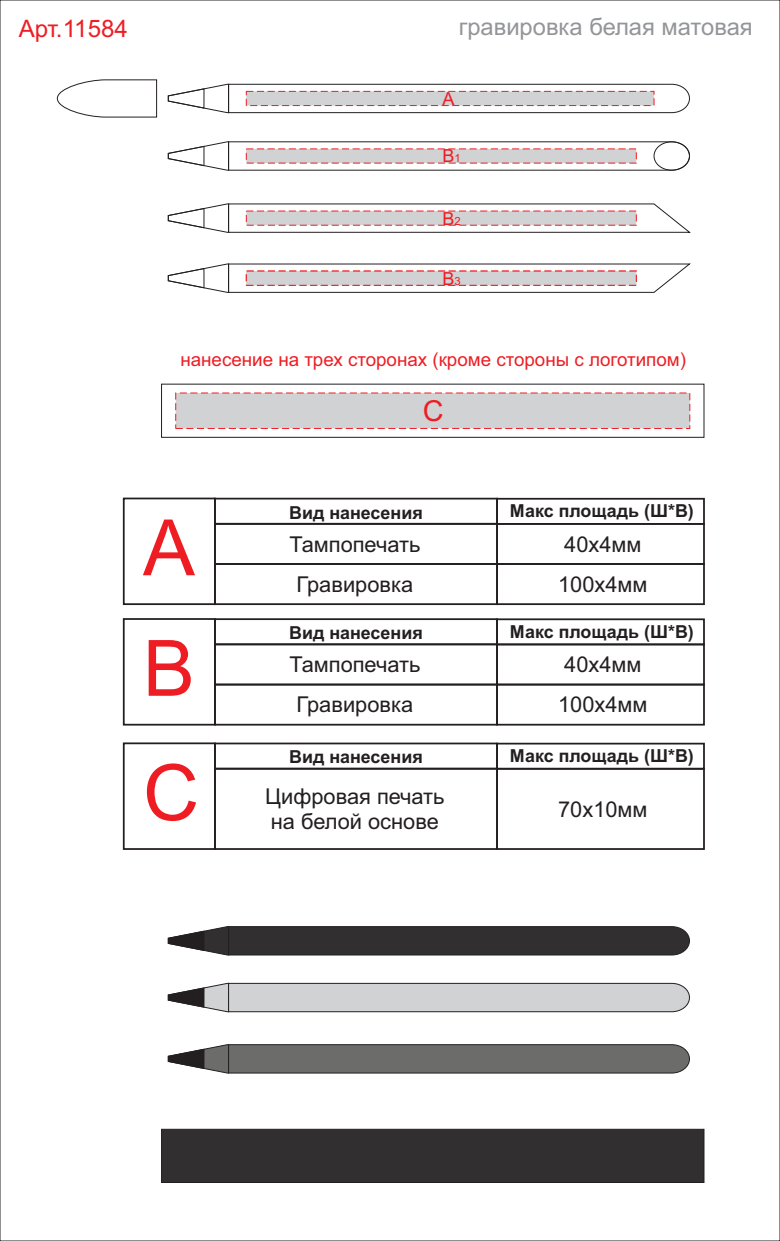
<style>
.page{position:relative;width:780px;height:1241px;background:#fff}
.page>*{position:absolute;margin:0;border:0;box-sizing:border-box;transform-origin:0 0}
.t1{font:77.75px/122.4px "Arial";color:#ee1d23;text-align:justify}
.t2{font:28.88px "Arial";color:#ee1d23}
.t3{font:24.12px "Arial";color:#ee1d23}
.t4{font:23.75px "Arial";color:#939598}
.t5{font:21.75px/24.4px "Arial";color:#231f20}
.t6{font:18.75px "Arial";color:#ee1d23}
.t7{font:18px "Arial";color:#ee1d23}
.t8{font:700 17.88px "Arial";color:#231f20}
.s1{font-size:11.25px}
</style>
<div class="page">
<div style="left:161px;top:1128px;width:543px;height:54px;background:#312f30"></div>
<div style="left:214px;top:497px;width:284px;height:27px;border:2px solid #231f20"></div>
<div style="left:214px;top:618px;width:284px;height:27px;border:2px solid #231f20"></div>
<div style="left:214px;top:742px;width:284px;height:27px;border:2px solid #231f20"></div>
<div style="left:214px;top:523px;width:284px;height:42px;border:2px solid #231f20"></div>
<div style="left:214px;top:643px;width:284px;height:42px;border:2px solid #231f20"></div>
<div style="left:214px;top:767px;width:284px;height:82px;border:2px solid #231f20"></div>
<div style="left:214px;top:563px;width:284px;height:42px;border:2px solid #231f20"></div>
<div style="left:214px;top:683px;width:284px;height:42px;border:2px solid #231f20"></div>
<div style="left:496px;top:498px;width:208px;height:26px;border:2px solid #231f20"></div>
<div style="left:496px;top:618px;width:208px;height:27px;border:2px solid #231f20"></div>
<div style="left:496px;top:742px;width:208px;height:27px;border:2px solid #231f20"></div>
<div style="left:496px;top:523px;width:208px;height:42px;border:2px solid #231f20"></div>
<div style="left:496px;top:643px;width:208px;height:42px;border:2px solid #231f20"></div>
<div style="left:496px;top:767px;width:208px;height:82px;border:2px solid #231f20"></div>
<div style="left:496px;top:563px;width:208px;height:42px;border:2px solid #231f20"></div>
<div style="left:496px;top:683px;width:208px;height:42px;border:2px solid #231f20"></div>
<div style="left:123px;top:497px;width:93px;height:108px;border:2px solid #231f20"></div>
<div style="left:123px;top:618px;width:93px;height:107px;border:2px solid #231f20"></div>
<div style="left:123px;top:742px;width:93px;height:107px;border:2px solid #231f20"></div>
<svg style="left:167px;top:926px;width:523px;height:29px;background:#3b3839"></svg>
<svg style="left:167px;top:982px;width:523px;height:30px;background:#c5c5c7"></svg>
<svg style="left:167px;top:1044px;width:523px;height:29px;background:#6e6e6c"></svg>
<svg style="left:167px;top:84px;width:523px;height:29px"></svg>
<svg style="left:167px;top:141px;width:523px;height:30px"></svg>
<svg style="left:167px;top:203px;width:524px;height:30px"></svg>
<svg style="left:57px;top:79px;width:100px;height:39px"></svg>
<svg style="left:167px;top:263px;width:524px;height:30px"></svg>
<svg style="left:175px;top:392px;width:515px;height:37px;background:#d3ccce"></svg>
<p class="t3" style="left:19px;top:19px;width:111px">Арт.11584</p>
<p class="t4" style="left:458px;top:18px;width:295px">гравировка белая матовая</p>
<p class="t7" style="left:442px;top:92px;width:14px">A</p>
<p class="t7" style="left:442px;top:149px;width:20px">В<span class="s1">1</span></p>
<p class="t7" style="left:442px;top:211px;width:20px">В<span class="s1">2</span></p>
<p class="t7" style="left:442px;top:271px;width:20px">AВ<span class="s1">3</span></p>
<p class="t6" style="left:180px;top:352px;width:507px">нанесение на трех сторонах (кроме стороны с логотипом)</p>
<h2 class="t2" style="left:423px;top:400px;width:22px">С</h2>
<h1 class="t1" style="left:143px;top:494px;width:58px">A В С</h1>
<p class="t8" style="left:289px;top:505px;width:135px">Вид нанесения</p>
<p class="t8" style="left:510px;top:504px;width:185px">Макс площадь (Ш*В)</p>
<p class="t5" style="left:289px;top:533px;width:132px">Тампопечать</p>
<p class="t5" style="left:564px;top:533px;width:79px">40х4мм</p>
<p class="t5" style="left:296px;top:574px;width:118px">Гравировка</p>
<p class="t5" style="left:558px;top:574px;width:91px">100х4мм</p>
<p class="t8" style="left:289px;top:626px;width:135px">Вид нанесения</p>
<p class="t8" style="left:510px;top:625px;width:185px">Макс площадь (Ш*В)</p>
<p class="t5" style="left:289px;top:654px;width:132px">Тампопечать</p>
<p class="t5" style="left:564px;top:654px;width:79px">40х4мм</p>
<p class="t5" style="left:296px;top:694px;width:118px">Гравировка</p>
<p class="t5" style="left:558px;top:694px;width:91px">100х4мм</p>
<p class="t8" style="left:289px;top:750px;width:135px">Вид нанесения</p>
<p class="t8" style="left:510px;top:749px;width:185px">Макс площадь (Ш*В)</p>
<p class="t5" style="left:265px;top:786px;width:181px">Цифровая печать на белой основе</p>
<p class="t5" style="left:558px;top:798px;width:91px">70х10мм</p>
</div>
